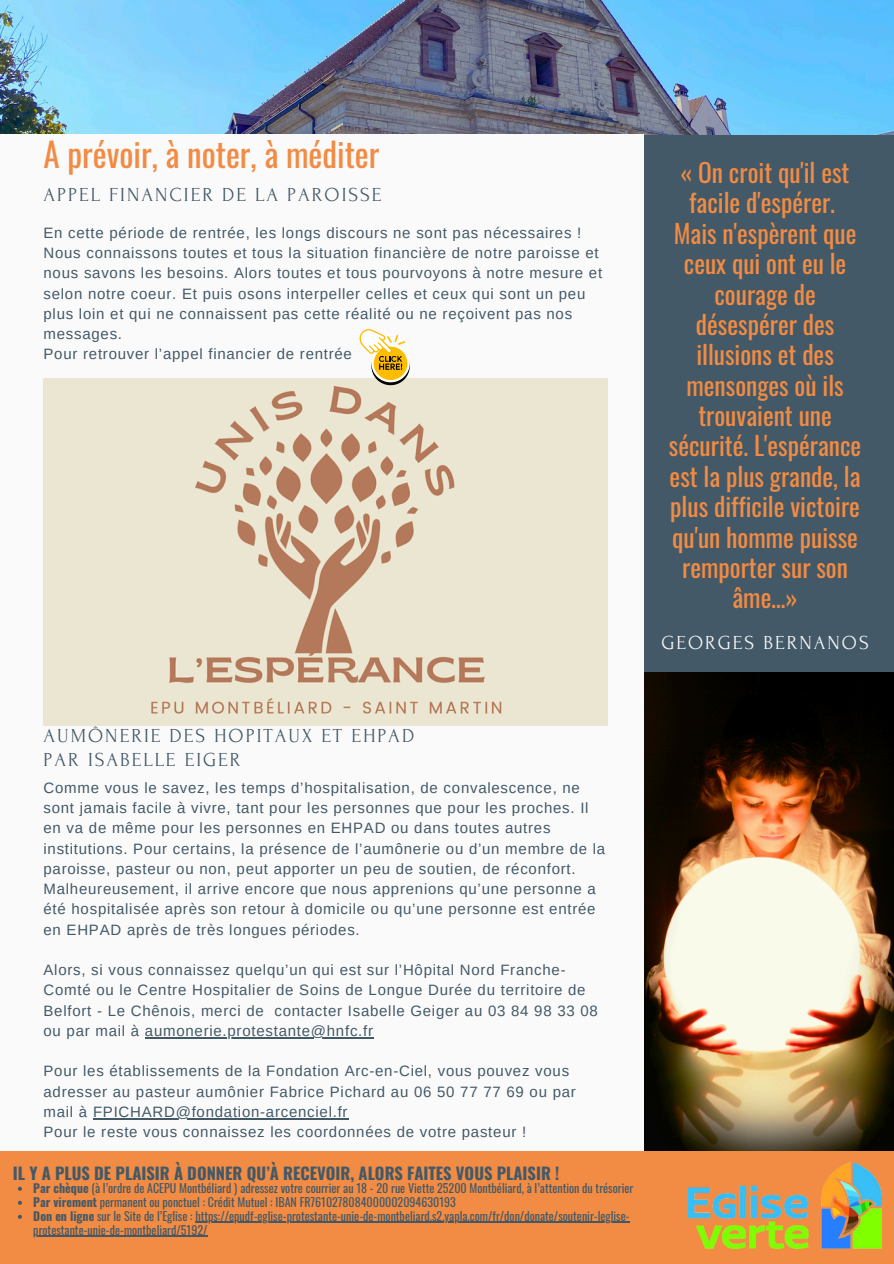
<style>
.page{position:relative;width:894px;height:1264px;background:#fff}
.page>*{position:absolute;margin:0;border:0;box-sizing:border-box;transform-origin:0 0}
.t1{font:33.15px "Oswald";color:#f28b43}
.t2{font:25.5px/30.3px "Oswald";color:#f28b43;text-align:center}
.t3{font:19.8px/23.7px "Forum";letter-spacing:.1em;color:#435967}
.t4{font:19.8px "Forum";letter-spacing:.1em;color:#fafafa}
.t5{font:700 16.5px "Oswald";color:#435967}
.t6{font:15px/20.2px "Arimo";letter-spacing:.05em;color:#435967}
.t7{font:12px/14px "Oswald";color:#435967}
.s1{font-weight:700}
</style>
<div class="page">
<div style="left:643px;top:129px;width:250px;height:552px;background:#435967"></div>
<img style="left:643px;top:672px;width:250px;height:479px">
<img style="left:0;top:0;width:893px;height:134px">
<div style="left:0;top:135px;width:643px;height:1017px;background:#fafafa"></div>
<img style="left:44px;top:378px;width:563px;height:347px">
<div style="left:0;top:1151px;width:893px;height:112px;background:#f28b43"></div>
<img style="left:688px;top:1162px;width:193px;height:86px">
<svg style="left:18px;top:1186px;width:4px;height:4px"></svg>
<svg style="left:18px;top:1200px;width:4px;height:4px"></svg>
<svg style="left:18px;top:1214px;width:4px;height:4px"></svg>
<hr style="left:195px;top:1221px;width:434px;height:1px;background:#435967">
<hr style="left:33px;top:1235px;width:174px;height:1px;background:#435967">
<svg style="left:359px;top:329px;width:50px;height:56px"></svg>
<hr style="left:145px;top:1037px;width:229px;height:1px;background:#435967">
<hr style="left:93px;top:1118px;width:255px;height:1px;background:#435967">
<h2 class="t1" style="left:44px;top:129px;width:337px">A prévoir, à noter, à méditer</h2>
<h3 class="t3" style="left:44px;top:183px;width:339px">APPEL FINANCIER DE LA PAROISSE</h3>
<h1 class="t6" style="left:44px;top:222px;width:560px">En cette période de rentrée, les longs discours ne sont pas nécessaires !<br>Nous connaissons toutes et tous la situation financière de notre paroisse et nous savons les besoins. Alors toutes et tous pourvoyons à notre mesure et selon notre coeur. Et puis osons interpeller celles et ceux qui sont un peu plus loin et qui ne connaissent pas cette réalité ou ne reçoivent pas nos messages.<br>Pour retrouver l’appel financier de rentrée</h1>
<h3 class="t2" style="left:668px;top:156px;width:194px">« On croit qu'il est facile d'espérer.<br>Mais n'espèrent que ceux qui ont eu le courage de désespérer des illusions et des mensonges où ils trouvaient une sécurité. L'espérance est la plus grande, la plus difficile victoire qu'un homme puisse remporter sur son âme…»</h3>
<h5 class="t4" style="left:661px;top:632px;width:209px">GEORGES BERNANOS</h5>
<p class="t3" style="left:44px;top:724px;width:372px">AUMÔNERIE DES HOPITAUX ET EHPAD<br>PAR ISABELLE EIGER</p>
<h3 class="t6" style="left:44px;top:777px;width:563px">Comme vous le savez, les temps d’hospitalisation, de convalescence, ne sont jamais facile à vivre, tant pour les personnes que pour les proches. Il en va de même pour les personnes en EHPAD ou dans toutes autres institutions. Pour certains, la présence de l’aumônerie ou d’un membre de la paroisse, pasteur ou non, peut apporter un peu de soutien, de réconfort.<br>Malheureusement, il arrive encore que nous apprenions qu’une personne a été hospitalisée après son retour à domicile ou qu’une personne est entrée en EHPAD après de très longues périodes.</h3>
<h5 class="t6" style="left:44px;top:959px;width:555px">Alors, si vous connaissez quelqu’un qui est sur l’Hôpital Nord Franche-Comté ou le Centre Hospitalier de Soins de Longue Durée du territoire de Belfort - Le Chênois, merci de contacter Isabelle Geiger au 03 84 98 33 08 ou par mail à aumonerie.protestante@hnfc.fr</h5>
<h5 class="t6" style="left:44px;top:1061px;width:533px">Pour les établissements de la Fondation Arc-en-Ciel, vous pouvez vous adresser au pasteur aumônier Fabrice Pichard au 06 50 77 77 69 ou par mail à FPICHARD@fondation-arcenciel.fr</h5>
<h5 class="t6" style="left:44px;top:1121px;width:484px">Pour le reste vous connaissez les coordonnées de votre pasteur !</h5>
<p class="t5" style="left:13px;top:1160px;width:548px">IL Y A PLUS DE PLAISIR À DONNER QU’À RECEVOIR, ALORS FAITES VOUS PLAISIR !</p>
<p class="t7" style="left:33px;top:1180px;width:601px"><span class="s1">Par chèque</span> (à l’ordre de ACEPU Montbéliard ) adressez votre courrier au 18 - 20 rue Viette 25200 Montbéliard, à l’attention du trésorier <span class="s1">Par virement</span> permanent ou ponctuel : Crédit Mutuel : IBAN FR7610278084000002094630193<br><span class="s1">Don en ligne</span> sur le Site de l’Eglise : https://epudf-eglise-protestante-unie-de-montbeliard.s2.yapla.com/fr/don/donate/soutenir-leglise&shy;protestante-unie-de-montbeliard/5192/</p>
</div>
